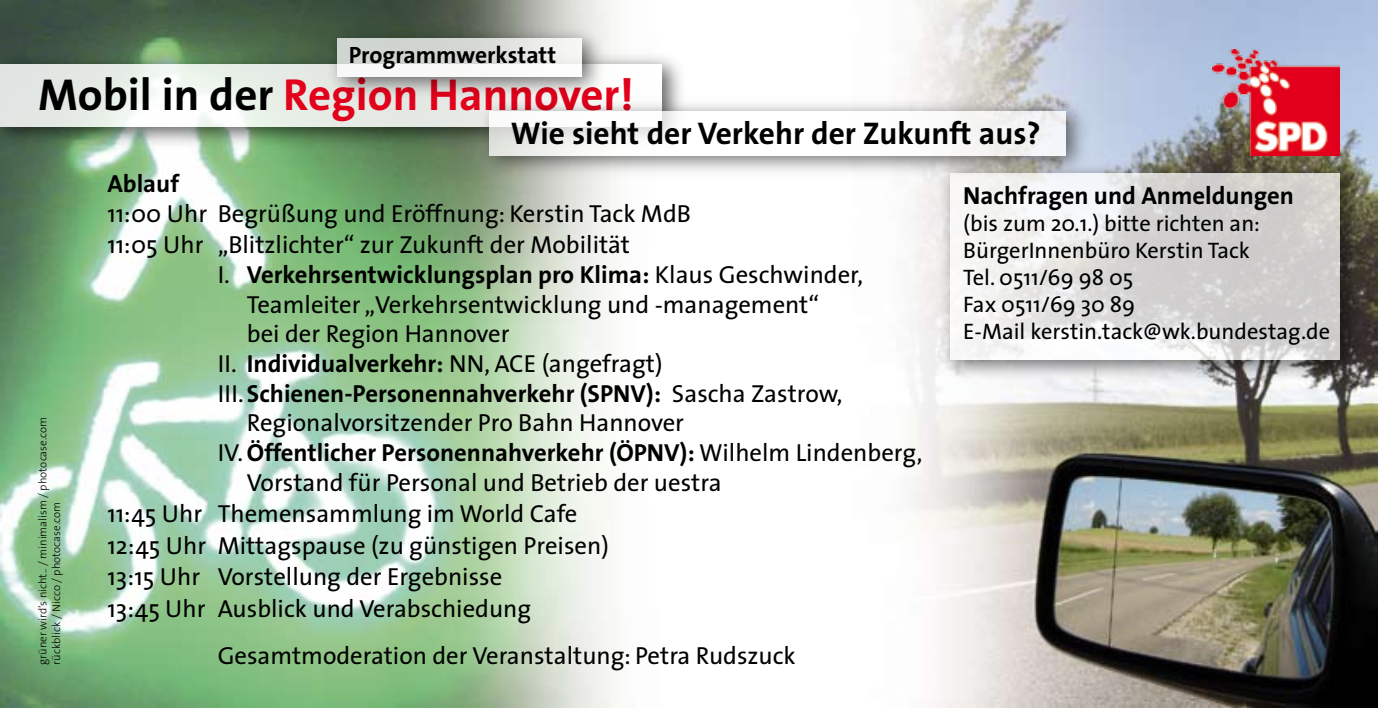
<style>
.page{position:relative;width:1378px;height:708px;background:#fff}
.page>*{position:absolute;margin:0;border:0;box-sizing:border-box;transform-origin:0 0}
.t1{font:700 45px "The Sans B7";color:#e2001a}
.t2{font:700 31.5px "The Sans B7";color:#000}
.t3{font:24.75px/31.5px "The Sans";color:#000}
.t4{font:700 24.75px "The Sans B7";color:#000}
.t5{font:700 23.62px "The Sans B7";color:#000}
.t6{font:22.5px/27px "The Sans";color:#000}
.t7{font:300 11.25px/13.5px "The Sans B3";color:#000}
.s1{color:#000}
.s2{font-family:"The Sans";font-weight:400}
.s3{font-family:"The Sans B7";font-weight:700}
</style>
<div class="page">
<img style="left:0;top:0;width:1377px;height:708px">
<img style="left:1212px;top:49px;width:127px;height:106px">
<div style="left:0;top:51px;width:687px;height:99px;background:#000;opacity:.75"></div>
<svg style="left:0;top:64px;width:662px;height:62px;fill:#e6ede6"></svg>
<div style="left:938px;top:160px;width:427px;height:223px;background:#000;opacity:.75"></div>
<svg style="left:950px;top:173px;width:389px;height:187px"></svg>
<div style="left:326px;top:25px;width:281px;height:75px;background:#000;opacity:.75"></div>
<svg style="left:337px;top:38px;width:244px;height:39px"></svg>
<div style="left:478px;top:98px;width:612px;height:80px;background:#000;opacity:.75"></div>
<svg style="left:489px;top:111px;width:576px;height:44px"></svg>
<p class="t5" style="left:349px;top:43px;width:209px">Programmwerkstatt</p>
<h1 class="t1" style="left:38px;top:71px;width:597px"><span class="s1">Mobil in der</span> Region Hannover!</h1>
<p class="t2" style="left:511px;top:116px;width:531px">Wie sieht der Verkehr der Zukunft aus?</p>
<p class="t7" style="left:37px;top:665px;width:250px;rotate:-90deg">grüner wird‘s nicht.. / minimalism / photocase.com rückblick / Nicco / photocase.com</p>
<p class="t4" style="left:107px;top:171px;width:73px">Ablauf</p>
<p class="t3" style="left:107px;top:198px;width:585px">11:00 Uhr Begrüßung und Eröffnung: Kerstin Tack MdB<br>11:05 Uhr „Blitzlichter“ zur Zukunft der Mobilität</p>
<p class="t4" style="left:218px;top:261px;width:647px"><span class="s2">I.</span> Verkehrsentwicklungsplan pro Klima: <span class="s2">Klaus Geschwinder,</span></p>
<p class="t3" style="left:247px;top:289px;width:574px">Teamleiter „Verkehrsentwicklung und -management“</p>
<p class="t3" style="left:247px;top:318px;width:264px">bei der Region Hannover</p>
<p class="t3" style="left:218px;top:348px;width:446px">II. <span class="s3">Individualverkehr:</span> NN, ACE (angefragt)</p>
<p class="t4" style="left:218px;top:380px;width:626px"><span class="s2">III.</span> Schienen-Personennahverkehr (SPNV): <span class="s2">Sascha Zastrow,</span></p>
<p class="t3" style="left:247px;top:407px;width:439px">Regionalvorsitzender Pro Bahn Hannover</p>
<p class="t4" style="left:218px;top:440px;width:706px"><span class="s2">IV.</span> Öffentlicher Personennahverkehr (ÖPNV): <span class="s2">Wilhelm Lindenberg,</span></p>
<p class="t3" style="left:107px;top:467px;width:616px;text-indent:139px">Vorstand für Personal und Betrieb der uestra 11:45 Uhr Themensammlung im World Cafe<br>12:45 Uhr Mittagspause (zu günstigen Preisen)<br>13:15 Uhr Vorstellung der Ergebnisse<br>13:45 Uhr Ausblick und Verabschiedung</p>
<p class="t3" style="left:218px;top:641px;width:580px">Gesamtmoderation der Veranstaltung: Petra Rudszuck</p>
<p class="t4" style="left:963px;top:183px;width:332px">Nachfragen und Anmeldungen</p>
<p class="t6" style="left:963px;top:210px;width:368px">(bis zum 20.1.) bitte richten an:<br>BürgerInnenbüro Kerstin Tack<br>Tel. 0511/69 98 05<br>Fax 0511/69 30 89<br>E-Mail kerstin.tack@wk.bundestag.de</p>
</div>
